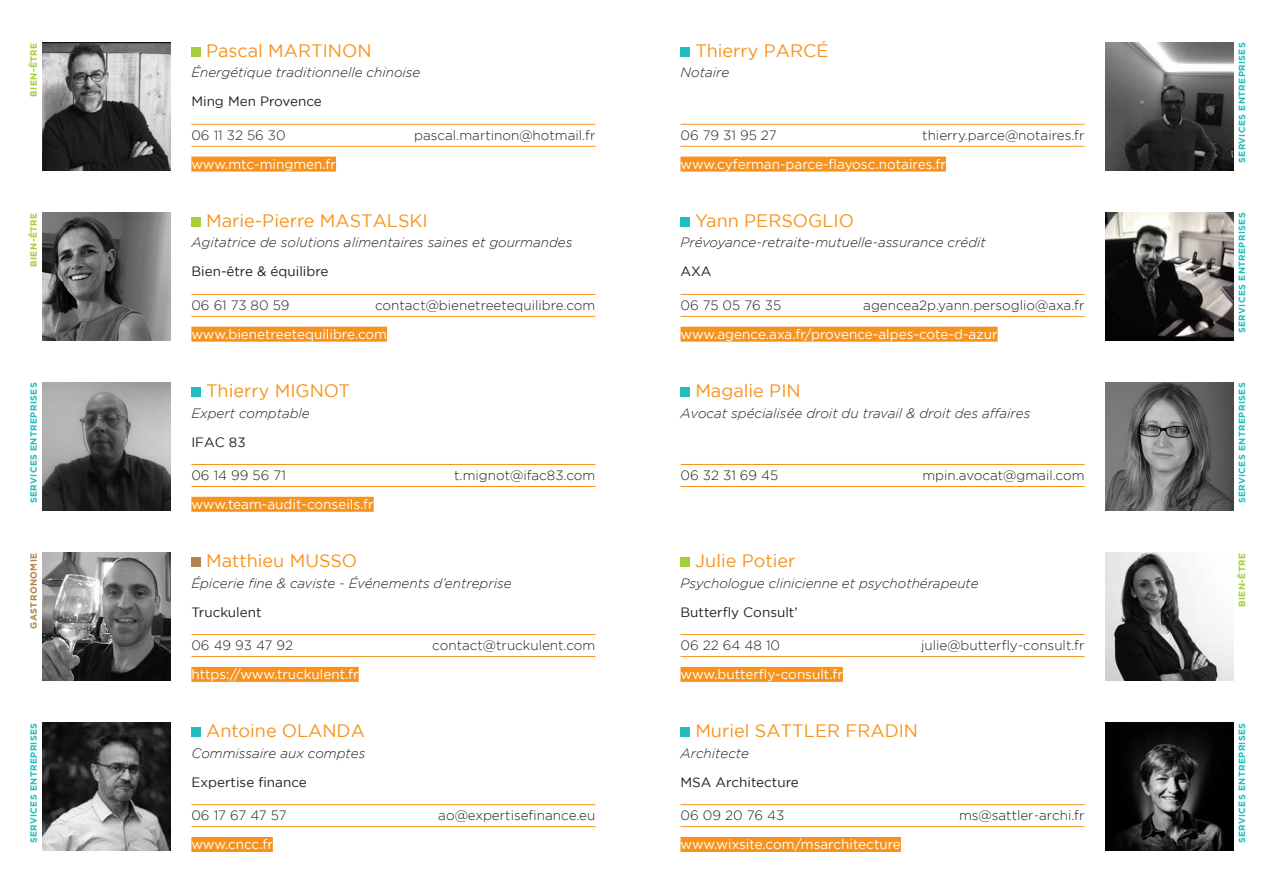
<style>
.page{position:relative;width:1276px;height:893px;background:#fff}
.page>*{position:absolute;margin:0;border:0;box-sizing:border-box;transform-origin:0 0}
.NOM_PRENOM2{font:18px "Gotham";color:#f7931d}
.coordonnées_tel_2{font:300 13.5px "Gotham";color:#231f20}
.METIER2{font:italic 300 13.5px "Gotham";color:#231f20}
.site_2{font:13.5px "Gotham";color:#fff}
.NOM_SOCIETE_2{font:13.5px "Gotham";color:#231f20}
.NOM_de_SOCIETE{font:700 9px "Gotham";letter-spacing:.04em;color:#21bdbd}
.NOM_de_SOCIETE-2{font:700 9px "Gotham";letter-spacing:.05em;color:#a6ce39}
.NOM_de_SOCIETE-3{font:700 9px "Gotham";letter-spacing:.05em;color:#b08551}
</style>
<div class="page">
<hr style="left:191px;top:124px;width:404px;height:1px;background:#f7931d">
<hr style="left:191px;top:146px;width:404px;height:1px;background:#f7931d">
<div style="left:191px;top:157px;width:145px;height:15px;background:#f7931d"></div>
<div style="left:191px;top:47px;width:10px;height:10px;background:#a6ce39"></div>
<hr style="left:680px;top:124px;width:404px;height:1px;background:#f7931d">
<hr style="left:680px;top:146px;width:404px;height:1px;background:#f7931d">
<div style="left:680px;top:157px;width:266px;height:15px;background:#f7931d"></div>
<div style="left:680px;top:47px;width:10px;height:10px;background:#21bdbd"></div>
<img style="left:43px;top:43px;width:127px;height:127px">
<img style="left:1106px;top:43px;width:127px;height:127px">
<img style="left:1106px;top:213px;width:127px;height:127px">
<img style="left:1106px;top:383px;width:127px;height:127px">
<img style="left:1106px;top:553px;width:127px;height:127px">
<img style="left:1106px;top:723px;width:127px;height:127px">
<img style="left:43px;top:213px;width:127px;height:127px">
<img style="left:43px;top:383px;width:127px;height:127px">
<img style="left:43px;top:553px;width:127px;height:127px">
<img style="left:43px;top:723px;width:127px;height:127px">
<hr style="left:191px;top:294px;width:404px;height:1px;background:#f7931d">
<hr style="left:191px;top:316px;width:404px;height:1px;background:#f7931d">
<div style="left:191px;top:327px;width:196px;height:15px;background:#f7931d"></div>
<div style="left:191px;top:217px;width:10px;height:10px;background:#a6ce39"></div>
<hr style="left:191px;top:464px;width:404px;height:1px;background:#f7931d">
<hr style="left:191px;top:486px;width:404px;height:1px;background:#f7931d">
<div style="left:191px;top:497px;width:183px;height:15px;background:#f7931d"></div>
<div style="left:191px;top:387px;width:10px;height:10px;background:#21bdbd"></div>
<hr style="left:191px;top:634px;width:404px;height:1px;background:#f7931d">
<hr style="left:191px;top:656px;width:404px;height:1px;background:#f7931d">
<div style="left:191px;top:667px;width:168px;height:15px;background:#f7931d"></div>
<div style="left:191px;top:557px;width:10px;height:10px;background:#b08551"></div>
<hr style="left:191px;top:804px;width:404px;height:1px;background:#f7931d">
<hr style="left:191px;top:826px;width:404px;height:1px;background:#f7931d">
<div style="left:191px;top:837px;width:82px;height:15px;background:#f7931d"></div>
<div style="left:191px;top:727px;width:10px;height:10px;background:#21bdbd"></div>
<hr style="left:680px;top:294px;width:404px;height:1px;background:#f7931d">
<hr style="left:680px;top:316px;width:404px;height:1px;background:#f7931d">
<div style="left:680px;top:327px;width:317px;height:15px;background:#f7931d"></div>
<div style="left:680px;top:217px;width:10px;height:10px;background:#21bdbd"></div>
<hr style="left:680px;top:464px;width:404px;height:1px;background:#f7931d">
<hr style="left:680px;top:486px;width:404px;height:1px;background:#f7931d">
<div style="left:680px;top:387px;width:10px;height:10px;background:#21bdbd"></div>
<hr style="left:680px;top:634px;width:404px;height:1px;background:#f7931d">
<hr style="left:680px;top:656px;width:404px;height:1px;background:#f7931d">
<div style="left:680px;top:667px;width:163px;height:15px;background:#f7931d"></div>
<div style="left:680px;top:557px;width:10px;height:10px;background:#a6ce39"></div>
<hr style="left:680px;top:804px;width:404px;height:1px;background:#f7931d">
<hr style="left:680px;top:826px;width:404px;height:1px;background:#f7931d">
<div style="left:680px;top:837px;width:221px;height:15px;background:#f7931d"></div>
<div style="left:680px;top:727px;width:10px;height:10px;background:#21bdbd"></div>
<p class="NOM_PRENOM2" style="left:695px;top:39px;width:135px">Thierry PARCÉ</p>
<p class="METIER2" style="left:680px;top:64px;width:50px">Notaire</p>
<p class="NOM_de_SOCIETE-2" style="left:28px;top:97px;width:56px;rotate:-90deg">BIEN-ÊTRE</p>
<p class="NOM_de_SOCIETE" style="left:1235px;top:163px;width:122px;rotate:-90deg">SERVICES ENTREPRISES</p>
<p class="NOM_PRENOM2" style="left:206px;top:39px;width:167px">Pascal MARTINON</p>
<p class="METIER2" style="left:191px;top:64px;width:231px">Énergétique traditionnelle chinoise</p>
<p class="NOM_SOCIETE_2" style="left:191px;top:93px;width:132px">Ming Men Provence</p>
<p class="coordonnées_tel_2" style="left:191px;top:126px;width:96px">06 11 32 56 30</p>
<p class="coordonnées_tel_2" style="left:414px;top:126px;width:183px">pascal.martinon@hotmail.fr</p>
<p class="site_2" style="left:191px;top:155px;width:146px">www.mtc-mingmen.fr</p>
<p class="coordonnées_tel_2" style="left:680px;top:126px;width:98px">06 79 31 95 27</p>
<p class="coordonnées_tel_2" style="left:922px;top:126px;width:164px">thierry.parce@notaires.fr</p>
<p class="site_2" style="left:680px;top:155px;width:267px">www.cyferman-parce-flayosc.notaires.fr</p>
<p class="NOM_de_SOCIETE-2" style="left:28px;top:267px;width:56px;rotate:-90deg">BIEN-ÊTRE</p>
<p class="NOM_de_SOCIETE" style="left:28px;top:503px;width:122px;rotate:-90deg">SERVICES ENTREPRISES</p>
<p class="NOM_de_SOCIETE-3" style="left:28px;top:629px;width:77px;rotate:-90deg">GASTRONOMIE</p>
<p class="NOM_de_SOCIETE" style="left:28px;top:843px;width:122px;rotate:-90deg">SERVICES ENTREPRISES</p>
<p class="NOM_PRENOM2" style="left:206px;top:209px;width:223px">Marie-Pierre MASTALSKI</p>
<p class="METIER2" style="left:191px;top:234px;width:382px">Agitatrice de solutions alimentaires saines et gourmandes</p>
<p class="NOM_SOCIETE_2" style="left:191px;top:263px;width:139px">Bien-être &amp; équilibre</p>
<p class="coordonnées_tel_2" style="left:191px;top:296px;width:100px">06 61 73 80 59</p>
<p class="coordonnées_tel_2" style="left:375px;top:296px;width:222px">contact@bienetreetequilibre.com</p>
<p class="site_2" style="left:191px;top:325px;width:197px">www.bienetreetequilibre.com</p>
<p class="NOM_PRENOM2" style="left:206px;top:379px;width:145px">Thierry MIGNOT</p>
<p class="METIER2" style="left:191px;top:404px;width:120px">Expert comptable</p>
<p class="NOM_SOCIETE_2" style="left:191px;top:433px;width:56px">IFAC 83</p>
<p class="coordonnées_tel_2" style="left:191px;top:466px;width:96px">06 14 99 56 71</p>
<p class="coordonnées_tel_2" style="left:454px;top:466px;width:143px">t.mignot@ifac83.com</p>
<p class="site_2" style="left:191px;top:495px;width:184px">www.team-audit-conseils.fr</p>
<p class="NOM_PRENOM2" style="left:206px;top:549px;width:152px">Matthieu MUSSO</p>
<p class="METIER2" style="left:191px;top:574px;width:322px">Épicerie fine &amp; caviste - Événements d’entreprise</p>
<p class="NOM_SOCIETE_2" style="left:191px;top:603px;width:72px">Truckulent</p>
<p class="coordonnées_tel_2" style="left:191px;top:636px;width:103px">06 49 93 47 92</p>
<p class="coordonnées_tel_2" style="left:432px;top:636px;width:165px">contact@truckulent.com</p>
<p class="site_2" style="left:191px;top:665px;width:169px">https://www.truckulent.fr</p>
<p class="NOM_PRENOM2" style="left:206px;top:719px;width:160px">Antoine OLANDA</p>
<p class="METIER2" style="left:191px;top:744px;width:175px">Commissaire aux comptes</p>
<p class="NOM_SOCIETE_2" style="left:191px;top:773px;width:117px">Expertise finance</p>
<p class="coordonnées_tel_2" style="left:191px;top:807px;width:97px">06 17 67 47 57</p>
<p class="coordonnées_tel_2" style="left:438px;top:807px;width:159px">ao@expertisefinance.eu</p>
<p class="site_2" style="left:191px;top:835px;width:83px">www.cncc.fr</p>
<p class="NOM_PRENOM2" style="left:695px;top:209px;width:160px">Yann PERSOGLIO</p>
<p class="METIER2" style="left:680px;top:234px;width:307px">Prévoyance-retraite-mutuelle-assurance crédit</p>
<p class="NOM_SOCIETE_2" style="left:680px;top:263px;width:33px">AXA</p>
<p class="coordonnées_tel_2" style="left:680px;top:296px;width:102px">06 75 05 76 35</p>
<p class="coordonnées_tel_2" style="left:863px;top:296px;width:223px">agencea2p.yann.persoglio@axa.fr</p>
<p class="site_2" style="left:680px;top:325px;width:318px">www.agence.axa.fr/provence-alpes-cote-d-azur</p>
<p class="NOM_PRENOM2" style="left:695px;top:379px;width:107px">Magalie PIN</p>
<p class="METIER2" style="left:680px;top:404px;width:351px">Avocat spécialisée droit du travail &amp; droit des affaires</p>
<p class="coordonnées_tel_2" style="left:680px;top:466px;width:99px">06 32 31 69 45</p>
<p class="coordonnées_tel_2" style="left:922px;top:466px;width:164px">mpin.avocat@gmail.com</p>
<p class="NOM_PRENOM2" style="left:695px;top:549px;width:102px">Julie Potier</p>
<p class="METIER2" style="left:680px;top:574px;width:300px">Psychologue clinicienne et psychothérapeute</p>
<p class="NOM_SOCIETE_2" style="left:680px;top:603px;width:119px">Butterfly Consult’</p>
<p class="coordonnées_tel_2" style="left:680px;top:636px;width:101px">06 22 64 48 10</p>
<p class="coordonnées_tel_2" style="left:921px;top:636px;width:165px">julie@butterfly-consult.fr</p>
<p class="site_2" style="left:680px;top:665px;width:164px">www.butterfly-consult.fr</p>
<p class="NOM_PRENOM2" style="left:695px;top:719px;width:224px">Muriel SATTLER FRADIN</p>
<p class="METIER2" style="left:680px;top:744px;width:70px">Architecte</p>
<p class="NOM_SOCIETE_2" style="left:680px;top:773px;width:120px">MSA Architecture</p>
<p class="coordonnées_tel_2" style="left:680px;top:807px;width:105px">06 09 20 76 43</p>
<p class="coordonnées_tel_2" style="left:959px;top:807px;width:127px">ms@sattler-archi.fr</p>
<p class="site_2" style="left:680px;top:835px;width:222px">www.wixsite.com/msarchitecture</p>
<p class="NOM_de_SOCIETE" style="left:1235px;top:333px;width:122px;rotate:-90deg">SERVICES ENTREPRISES</p>
<p class="NOM_de_SOCIETE" style="left:1235px;top:503px;width:122px;rotate:-90deg">SERVICES ENTREPRISES</p>
<p class="NOM_de_SOCIETE-2" style="left:1235px;top:607px;width:56px;rotate:-90deg">BIEN-ÊTRE</p>
<p class="NOM_de_SOCIETE" style="left:1235px;top:843px;width:122px;rotate:-90deg">SERVICES ENTREPRISES</p>
</div>
